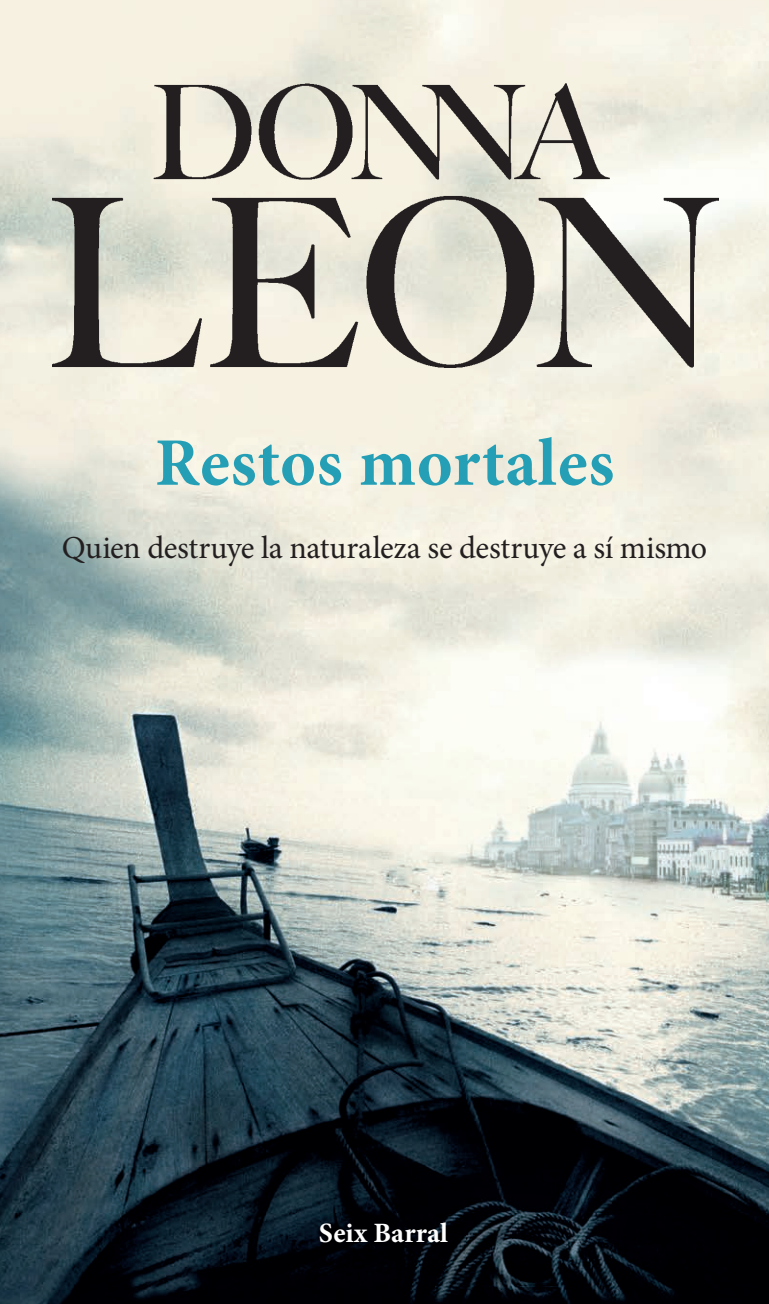
<style>
.page{position:relative;width:769px;height:1304px;background:#fff}
.page>*{position:absolute;margin:0;border:0;box-sizing:border-box;transform-origin:0 0}
.t1{font:700 68px "Minion Pro";letter-spacing:.01em;color:#259fb5}
.t2{font:32px "Minion Pro";letter-spacing:-.01em;color:#231f20}
.t3{font:700 28px "Minion Pro";color:#fff}
</style>
<div class="page">
<img style="left:0;top:0;width:768px;height:1304px">
<img style="left:52px;top:83px;width:666px;height:285px">
<h1 class="t1" style="left:155px;top:436px;width:461px">Restos mortales</h1>
<p class="t2" style="left:62px;top:535px;width:647px">Quien destruye la naturaleza se destruye a sí mismo</p>
<p class="t3" style="left:318px;top:1216px;width:131px">Seix Barral</p>
<p class="t3" style="left:319px;top:1221px;width:131px">Seix Barral</p>
</div>
